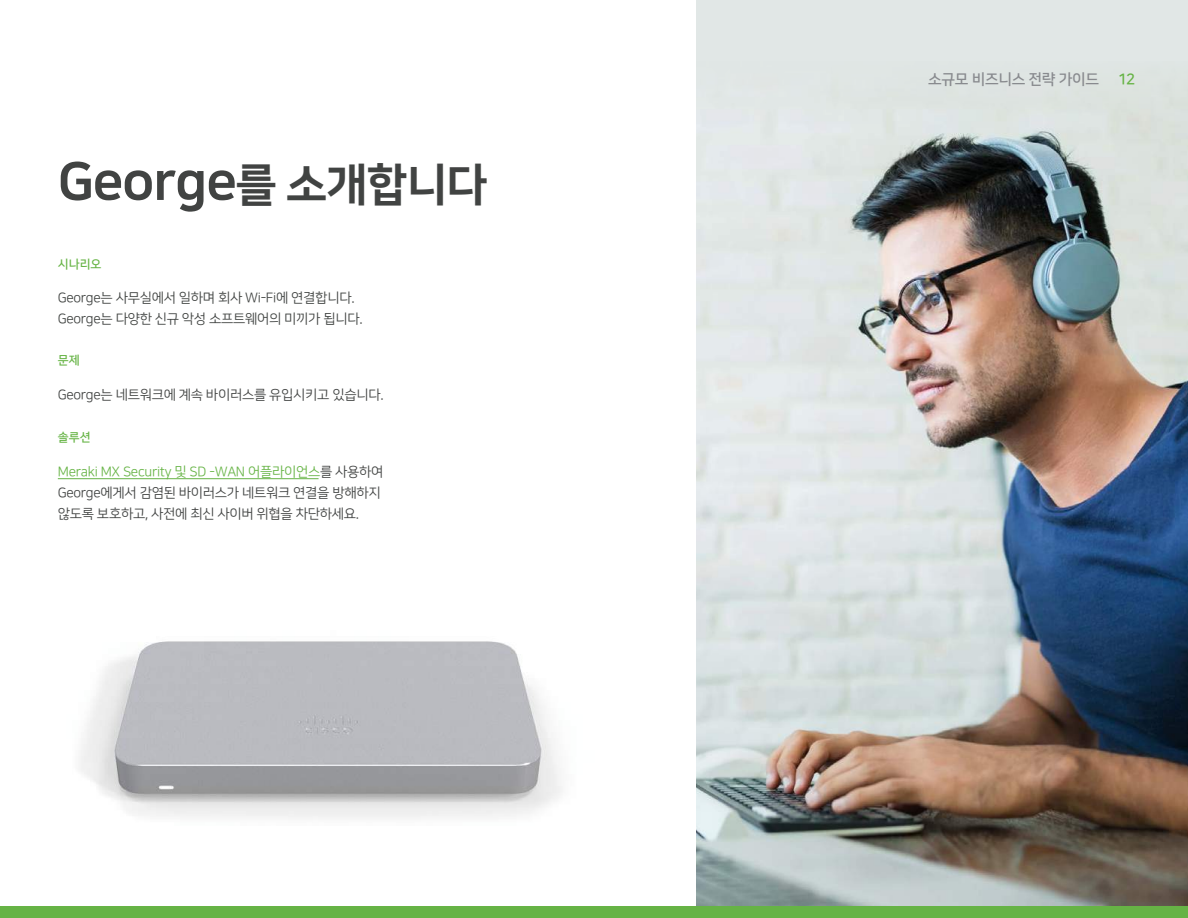
<style>
.page{position:relative;width:1188px;height:918px;background:#fff}
.page>*{position:absolute;margin:0;border:0;box-sizing:border-box;transform-origin:0 0}
.t1{font:52.5px "Nanum Square EB";letter-spacing:-.02em;color:#414342}
.t2{font:15px "Nanum Square B";letter-spacing:-.02em;color:#888a8e}
.t3{font:15px "Nanum Square B";color:#66b345}
.t4{font:13.5px/21px "Nanum Square R";letter-spacing:-.02em;color:#414342}
.t5{font:13.5px/21px "Nanum Square R";letter-spacing:-.02em;color:#404341}
.t6{font:12px "Nanum Square B";color:#67b446}
.s1{font-size:45px}
.s2{color:#67b446}
</style>
<div class="page">
<div style="left:697px;top:0;width:491px;height:918px;background:#e1e7e6"></div>
<img style="left:80px;top:641px;width:482px;height:177px">
<img style="left:696px;top:62px;width:492px;height:844px">
<div style="left:0;top:906px;width:1188px;height:12px;background:#66b345"></div>
<hr style="left:58px;top:478px;width:261px;height:1px;background:#66b345">
<h1 class="t1" style="left:58px;top:153px;width:431px">George<span class="s1">를 소개합니다</span></h1>
<p class="t6" style="left:58px;top:257px;width:45px">시나리오</p>
<p class="t5" style="left:58px;top:287px;width:306px">George는 사무실에서 일하며 회사 Wi-Fi에 연결합니다.<br>George는 다양한 신규 악성 소프트웨어의 미끼가 됩니다.</p>
<p class="t6" style="left:58px;top:354px;width:23px">문제</p>
<p class="t4" style="left:58px;top:385px;width:327px">George는 네트워크에 계속 바이러스를 유입시키고 있습니다.</p>
<p class="t6" style="left:58px;top:431px;width:34px">솔루션</p>
<p class="t4" style="left:58px;top:461px;width:327px"><span class="s2">Meraki MX Security 및 SD -WAN 어플라이언스</span>를 사용하여<br>George에게서 감염된 바이러스가 네트워크 연결을 방해하지 않도록 보호하고, 사전에 최신 사이버 위협을 차단하세요.</p>
<p class="t2" style="left:928px;top:71px;width:172px">소규모 비즈니스 전략 가이드</p>
<p class="t3" style="left:1118px;top:71px;width:19px">12</p>
</div>
